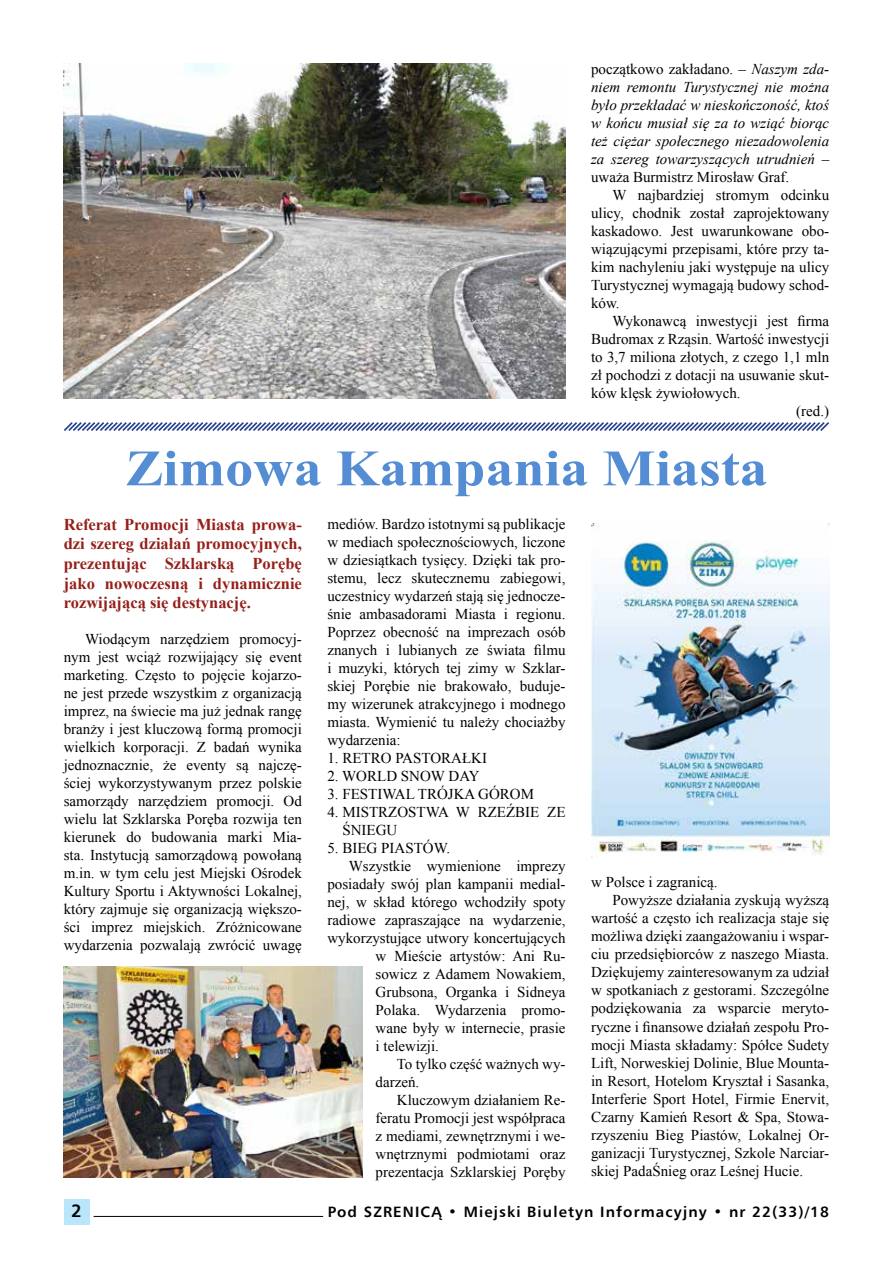
<style>
.page{position:relative;width:893px;height:1263px;background:#fff}
.page>*{position:absolute;margin:0;border:0;box-sizing:border-box;transform-origin:0 0}
.t1{font:700 51px "Times New Roman";color:#548dd4;scale:1.1 1}
.t2{font:700 18px "Humnst 777 EU";color:#000}
.t3{font:700 16.5px/19.5px "Times New Roman";color:#951f19;text-align:justify}
.t4{font:15px/18px "Times New Roman";color:#000;text-align:justify}
.t5{font:italic 15px/18px "Times New Roman";color:#000;text-align:justify}
.t6{font:700 15px "Humnst 777 EU";letter-spacing:.075em;color:#000}
.s1{font-style:normal}
</style>
<div class="page">
<div style="left:64px;top:1199px;width:25px;height:26px;background:#b9e6fa"></div>
<hr style="left:94px;top:1216px;width:229px;height:1px;background:#000">
<img style="left:64px;top:64px;width:502px;height:334px">
<svg style="left:64px;top:422px;width:765px;height:9px"></svg>
<img style="left:591px;top:523px;width:238px;height:334px">
<img style="left:64px;top:966px;width:299px;height:212px">
<p class="t5" style="left:591px;top:60px;width:240px"><span class="s1">początkowo zakładano. –</span> Naszym zda&shy;niem remontu Turystycznej nie można było przekładać w nieskończoność, ktoś w końcu musiał się za to wziąć biorąc też ciężar społecznego niezadowolenia za szereg towarzyszących utrudnień <span class="s1">– uważa Burmistrz Mirosław Graf.</span></p>
<p class="t4" style="left:591px;top:186px;width:240px;text-indent:21px">W najbardziej stromym odcinku ulicy, chodnik został zaprojektowany kaskadowo. Jest uwarunkowane obo&shy;wiązującymi przepisami, które przy ta&shy;kim nachyleniu jaki występuje na ulicy Turystycznej wymagają budowy schod&shy;ków.</p>
<p class="t4" style="left:612px;top:312px;width:218px">Wykonawcą inwestycji jest firma</p>
<p class="t4" style="left:591px;top:330px;width:240px">Budromax z Rząsin. Wartość inwestycji</p>
<p class="t4" style="left:591px;top:348px;width:240px">to 3,7 miliona złotych, z czego 1,1 mln</p>
<p class="t4" style="left:591px;top:366px;width:240px">zł pochodzi z dotacji na usuwanie skut-</p>
<p class="t4" style="left:591px;top:384px;width:151px">ków klęsk żywiołowych.</p>
<p class="t4" style="left:796px;top:402px;width:34px">(red.)</p>
<h1 class="t1" style="left:125px;top:433px;width:585px">Zimowa Kampania Miasta</h1>
<p class="t3" style="left:64px;top:514px;width:240px">Referat Promocji Miasta prowa&shy;dzi szereg działań promocyjnych, prezentując Szklarską Porębę jako nowoczesną i dynamicznie rozwijającą się destynację.</p>
<p class="t4" style="left:64px;top:630px;width:240px;text-indent:21px">Wiodącym narzędziem promocyj&shy;nym jest wciąż rozwijający się event marketing. Często to pojęcie kojarzo&shy;ne jest przede wszystkim z organizacją imprez, na świecie ma już jednak rangę branży i jest kluczową formą promocji wielkich korporacji. Z badań wynika jednoznacznie, że eventy są najczę&shy;ściej wykorzystywanym przez polskie samorządy narzędziem promocji. Od wielu lat Szklarska Poręba rozwija ten kierunek do budowania marki Mia&shy;sta. Instytucją samorządową powołaną m.in. w tym celu jest Miejski Ośrodek Kultury Sportu i Aktywności Lokalnej, który zajmuje się organizacją większo&shy;ści imprez miejskich. Zróżnicowane wydarzenia pozwalają zwrócić uwagę</p>
<p class="t4" style="left:327px;top:515px;width:240px">mediów. Bardzo istotnymi są publikacje w mediach społecznościowych, liczone w dziesiątkach tysięcy. Dzięki tak pro&shy;stemu, lecz skutecznemu zabiegowi, uczestnicy wydarzeń stają się jednocze&shy;śnie ambasadorami Miasta i regionu.<br>Poprzez obecność na imprezach osób znanych i lubianych ze świata filmu i muzyki, których tej zimy w Szklar&shy;skiej Porębie nie brakowało, buduje&shy;my wizerunek atrakcyjnego i modnego miasta. Wymienić tu należy chociażby wydarzenia:</p>
<p class="t4" style="left:327px;top:749px;width:161px">1. RETRO PASTORAŁKI</p>
<p class="t4" style="left:327px;top:767px;width:154px">2. WORLD SNOW DAY</p>
<p class="t4" style="left:327px;top:785px;width:208px">3. FESTIWAL TRÓJKA GÓROM</p>
<p class="t4" style="left:342px;top:803px;width:225px;text-indent:-15px">4. MISTRZOSTWA W RZEŹBIE ZE<br>ŚNIEGU</p>
<p class="t4" style="left:327px;top:839px;width:124px">5. BIEG PIASTÓW.</p>
<p class="t4" style="left:349px;top:857px;width:218px">Wszystkie wymienione imprezy</p>
<p class="t4" style="left:327px;top:875px;width:240px">posiadały swój plan kampanii medial-</p>
<p class="t4" style="left:327px;top:893px;width:240px">nej, w skład którego wchodziły spoty</p>
<p class="t4" style="left:327px;top:911px;width:240px">radiowe zapraszające na wydarzenie,</p>
<p class="t4" style="left:327px;top:929px;width:240px">wykorzystujące utwory koncertujących</p>
<p class="t4" style="left:376px;top:947px;width:191px">w Mieście artystów: Ani Ru-</p>
<p class="t4" style="left:376px;top:965px;width:191px">sowicz z Adamem Nowakiem,</p>
<p class="t4" style="left:376px;top:983px;width:191px">Grubsona, Organka i Sidneya</p>
<p class="t4" style="left:376px;top:1001px;width:191px">Polaka. Wydarzenia promo-</p>
<p class="t4" style="left:376px;top:1019px;width:191px">wane były w internecie, prasie</p>
<p class="t4" style="left:376px;top:1037px;width:65px">i telewizji.</p>
<p class="t4" style="left:397px;top:1055px;width:170px">To tylko część ważnych wy-</p>
<p class="t4" style="left:376px;top:1073px;width:45px">darzeń.</p>
<p class="t4" style="left:397px;top:1091px;width:170px">Kluczowym działaniem Re-</p>
<p class="t4" style="left:376px;top:1109px;width:191px">feratu Promocji jest współpraca</p>
<p class="t4" style="left:376px;top:1127px;width:191px">z mediami, zewnętrznymi i we-</p>
<p class="t4" style="left:376px;top:1145px;width:191px">wnętrznymi podmiotami oraz</p>
<p class="t4" style="left:376px;top:1163px;width:191px">prezentacja Szklarskiej Poręby</p>
<p class="t4" style="left:591px;top:873px;width:128px">w Polsce i zagranicą.</p>
<p class="t4" style="left:612px;top:891px;width:218px">Powyższe działania zyskują wyższą</p>
<p class="t4" style="left:591px;top:909px;width:240px">wartość a często ich realizacja staje się</p>
<p class="t4" style="left:591px;top:927px;width:240px">możliwa dzięki zaangażowaniu i wspar-</p>
<p class="t4" style="left:591px;top:945px;width:240px">ciu przedsiębiorców z naszego Miasta.</p>
<p class="t4" style="left:591px;top:963px;width:240px">Dziękujemy zainteresowanym za udział</p>
<p class="t4" style="left:591px;top:981px;width:240px">w spotkaniach z gestorami. Szczególne</p>
<p class="t4" style="left:591px;top:999px;width:240px">podziękowania za wsparcie meryto-</p>
<p class="t4" style="left:591px;top:1017px;width:240px">ryczne i finansowe działań zespołu Pro-</p>
<p class="t4" style="left:591px;top:1035px;width:240px">mocji Miasta składamy: Spółce Sudety</p>
<p class="t4" style="left:591px;top:1053px;width:240px">Lift, Norweskiej Dolinie, Blue Mounta-</p>
<p class="t4" style="left:591px;top:1071px;width:240px">in Resort, Hotelom Kryształ i Sasanka,</p>
<p class="t4" style="left:591px;top:1089px;width:240px">Interferie Sport Hotel, Firmie Enervit,</p>
<p class="t4" style="left:591px;top:1107px;width:240px">Czarny Kamień Resort &amp; Spa, Stowa-</p>
<p class="t4" style="left:591px;top:1125px;width:240px">rzyszeniu Bieg Piastów, Lokalnej Or-</p>
<p class="t4" style="left:591px;top:1143px;width:240px">ganizacji Turystycznej, Szkole Narciar-</p>
<p class="t4" style="left:591px;top:1161px;width:214px">skiej PadaŚnieg oraz Leśnej Hucie.</p>
<p class="t2" style="left:71px;top:1199px;width:12px">2</p>
<p class="t6" style="left:328px;top:1202px;width:503px">Pod SZRENICĄ • Miejski Biuletyn Informacyjny • nr 22(33)/18</p>
</div>
